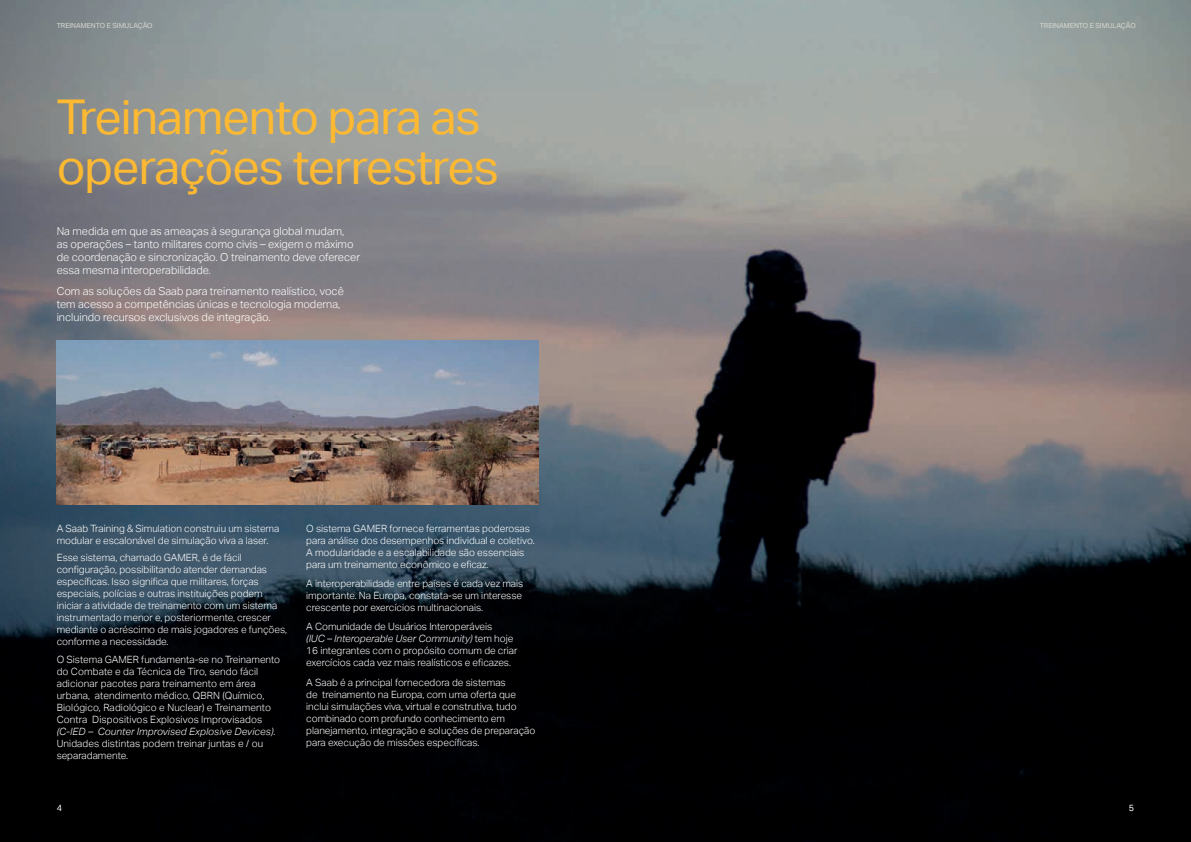
<style>
.page{position:relative;width:1191px;height:842px;background:#fff}
.page>*{position:absolute;margin:0;border:0;box-sizing:border-box;transform-origin:0 0}
.t1{font:48px/50px "Aktiv Grotesk";letter-spacing:-.02em;color:#fdb931}
.t2{font:300 11px/13px "Aktiv Grotesk";color:#fff}
.t3{font:300 10px/12px "Aktiv Grotesk";color:#fff}
.t4{font:9px "Aktiv Grotesk";color:#fff}
.t5{font:7px "Aktiv Grotesk";color:#d7d8d1}
.s1{font-style:italic}
</style>
<div class="page">
<img style="left:0;top:0;width:1191px;height:842px">
<img style="left:57px;top:340px;width:482px;height:165px">
<p class="t5" style="left:57px;top:21px;width:97px">TREINAMENTO E SIMULAÇÃO</p>
<p class="t5" style="left:1039px;top:21px;width:97px">TREINAMENTO E SIMULAÇÃO</p>
<h1 class="t1" style="left:57px;top:92px;width:443px">Treinamento para as operações terrestres</h1>
<p class="t2" style="left:57px;top:224px;width:305px">Na medida em que as ameaças à segurança global mudam,<br>as operações – tanto militares como civis – exigem o máximo de coordenação e sincronização. O treinamento deve oferecer essa mesma interoperabilidade.</p>
<p class="t2" style="left:57px;top:285px;width:289px">Com as soluções da Saab para treinamento realístico, você tem acesso a competências únicas e tecnologia moderna, incluindo recursos exclusivos de integração.</p>
<p class="t3" style="left:57px;top:522px;width:224px">A Saab Training &amp; Simulation construiu um sistema modular e escalonável de simulação viva a laser.</p>
<p class="t3" style="left:57px;top:552px;width:232px">Esse sistema, chamado GAMER, é de fácil configuração, possibilitando atender demandas específicas. Isso significa que militares, forças especiais, polícias e outras instituições podem iniciar a atividade de treinamento com um sistema instrumentado menor e, posteriormente, crescer mediante o acréscimo de mais jogadores e funções, conforme a necessidade.</p>
<p class="t3" style="left:57px;top:653px;width:225px">O Sistema GAMER fundamenta-se no Treinamento do Combate e da Técnica de Tiro, sendo fácil adicionar pacotes para treinamento em área urbana, atendimento médico, QBRN (Químico, Biológico, Radiológico e Nuclear) e Treinamento Contra Dispositivos Explosivos Improvisados <span class="s1">(C-IED – Counter Improvised Explosive Devices)</span>.<br>Unidades distintas podem treinar juntas e / ou separadamente.</p>
<p class="t3" style="left:306px;top:522px;width:230px">O sistema GAMER fornece ferramentas poderosas para análise dos desempenhos individual e coletivo.<br>A modularidade e a escalabilidade são essenciais para um treinamento econômico e eficaz.</p>
<p class="t3" style="left:306px;top:577px;width:219px">A interoperabilidade entre países é cada vez mais importante. Na Europa, constata-se um interesse crescente por exercícios multinacionais.</p>
<p class="t3" style="left:306px;top:620px;width:213px">A Comunidade de Usuários Interoperáveis<br><span class="s1">(IUC – Interoperable User Community)</span> tem hoje 16 integrantes com o propósito comum de criar exercícios cada vez mais realísticos e eficazes.</p>
<p class="t3" style="left:306px;top:677px;width:231px">A Saab é a principal fornecedora de sistemas<br>de treinamento na Europa, com uma oferta que inclui simulações viva, virtual e construtiva, tudo combinado com profundo conhecimento em planejamento, integração e soluções de preparação para execução de missões específicas.</p>
<p class="t4" style="left:57px;top:803px;width:7px">4</p>
<p class="t4" style="left:1129px;top:803px;width:7px">5</p>
</div>
